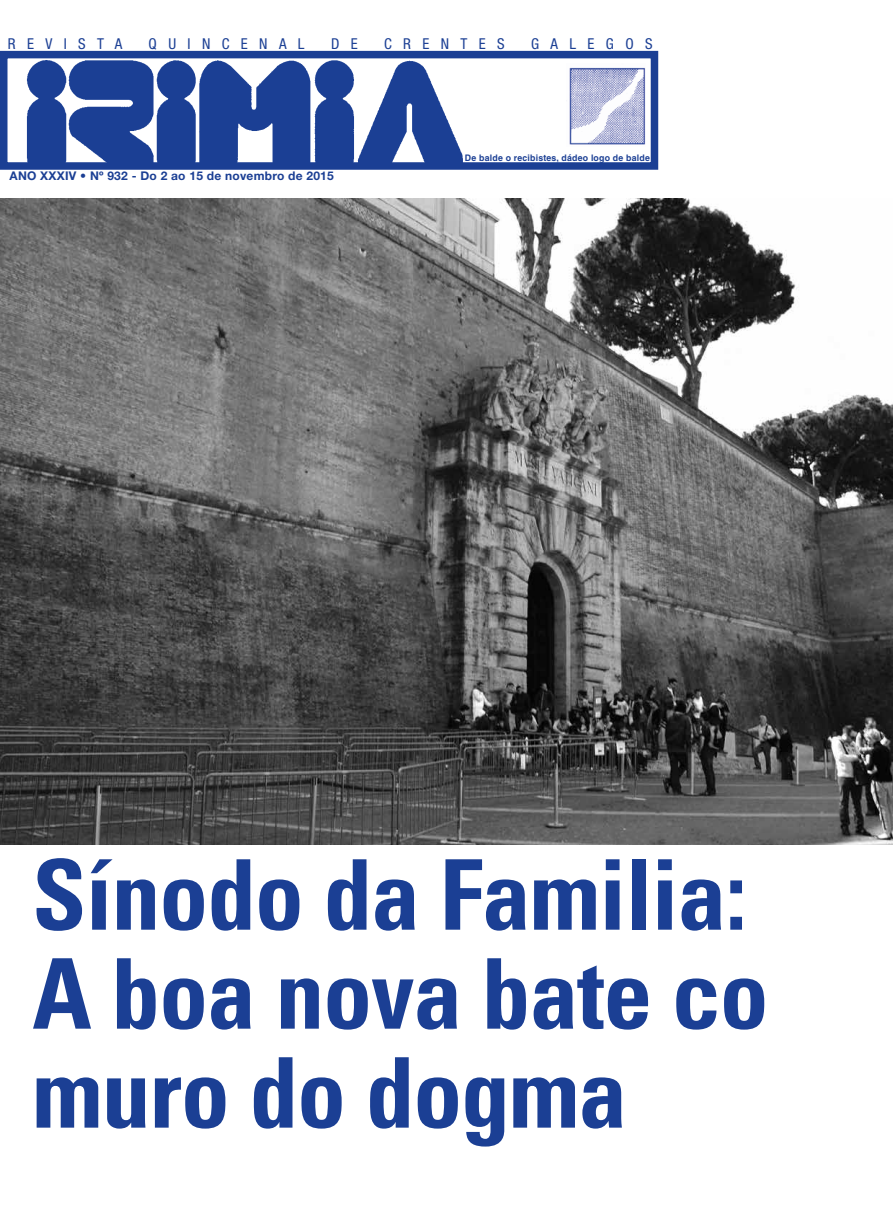
<style>
.page{position:relative;width:893px;height:1212px;background:#fff}
.page>*{position:absolute;margin:0;border:0;box-sizing:border-box;transform-origin:0 0}
.t1{font:700 condensed 97.5px/99px "Univers LT Std";letter-spacing:-.01em;color:#1b3f94}
.t2{font:condensed 15px "Helvetica Neue LT Std";letter-spacing:.76em;color:#1b3f94}
.t3{font:700 12px "Helvetica Neue LT Std";letter-spacing:.02em;color:#1b3f94}
.t4{font:700 9px "Helvetica LT Std";letter-spacing:.025em;color:#1b3f94}
</style>
<div class="page">
<img style="left:0;top:199px;width:893px;height:645px">
<svg style="left:0;top:50px;width:659px;height:120px"></svg>
<img style="left:567px;top:64px;width:78px;height:83px">
<p class="t2" style="left:8px;top:35px;width:116px">REVISTA</p>
<p class="t2" style="left:149px;top:35px;width:157px">QUINCENAL</p>
<p class="t2" style="left:331px;top:35px;width:28px">D E</p>
<p class="t2" style="left:384px;top:35px;width:122px">CRENTES</p>
<p class="t2" style="left:531px;top:35px;width:123px">GALEGOS</p>
<p class="t3" style="left:10px;top:168px;width:326px">ANO XXXIV • Nº 932 - Do 2 ao 15 de novembro de 2015</p>
<p class="t4" style="left:465px;top:152px;width:186px">De balde o recibistes, dádeo logo de balde</p>
<p class="t1" style="left:32px;top:845px;width:738px">Sínodo da Familia:<br>A boa nova bate co muro do dogma</p>
</div>
